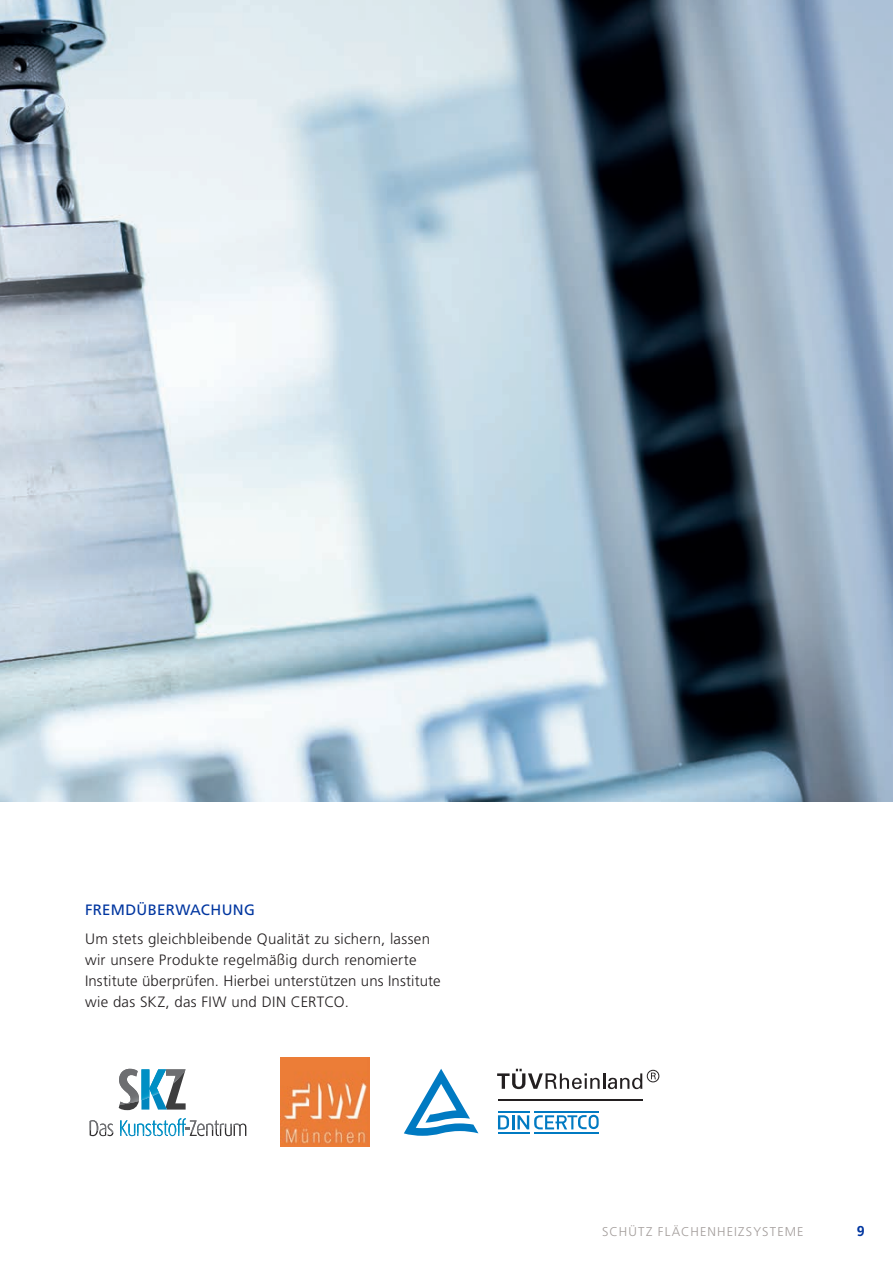
<style>
.page{position:relative;width:893px;height:1263px;background:#fff}
.page>*{position:absolute;margin:0;border:0;box-sizing:border-box;transform-origin:0 0}
.t1{font:300 15px/21px "Frutiger LT Pro";letter-spacing:.015em;color:#231f20}
.t2{font:15px "Frutiger LT Pro";letter-spacing:.02em;color:#0036a0}
.t3{font:700 14.25px "Frutiger LT Pro";color:#0036a0}
.t4{font:300 12.75px "Frutiger LT Pro";letter-spacing:.09em;color:#a39d9b}
</style>
<div class="page">
<img style="left:0;top:0;width:893px;height:802px">
<img style="left:281px;top:1058px;width:89px;height:89px">
<hr style="left:498px;top:1099px;width:144px;height:1px;background:#231f20">
<div style="left:647px;top:1070px;width:12px;height:12px;border:1px solid #231f20;border-radius:50%"></div>
<svg style="left:651px;top:1072px;width:5px;height:7px"></svg>
<svg style="left:497px;top:1069px;width:145px;height:20px"></svg>
<svg style="left:404px;top:1069px;width:74px;height:67px"></svg>
<hr style="left:534px;top:1111px;width:65px;height:2px;background:#007ac2">
<hr style="left:534px;top:1131px;width:65px;height:2px;background:#007ac2">
<hr style="left:498px;top:1111px;width:31px;height:2px;background:#007ac2">
<hr style="left:498px;top:1131px;width:31px;height:2px;background:#007ac2">
<svg style="left:498px;top:1115px;width:101px;height:14px"></svg>
<svg style="left:119px;top:1083px;width:67px;height:27px"></svg>
<img style="left:166px;top:1069px;width:20px;height:14px">
<img style="left:119px;top:1069px;width:20px;height:36px">
<img style="left:141px;top:1069px;width:25px;height:31px">
<svg style="left:90px;top:1120px;width:156px;height:16px"></svg>
<img style="left:177px;top:1118px;width:9px;height:15px">
<p class="t2" style="left:85px;top:901px;width:171px">FREMDÜBERWACHUNG</p>
<p class="t1" style="left:85px;top:928px;width:357px">Um stets gleichbleibende Qualität zu sichern, lassen wir unsere Produkte regelmäßig durch renomierte Institute überprüfen. Hierbei unterstützen uns Institute wie das SKZ, das FIW und DIN CERTCO.</p>
<p class="t4" style="left:602px;top:1224px;width:203px">SCHÜTZ FLÄCHENHEIZSYSTEME</p>
<p class="t3" style="left:857px;top:1222px;width:9px">9</p>
</div>
